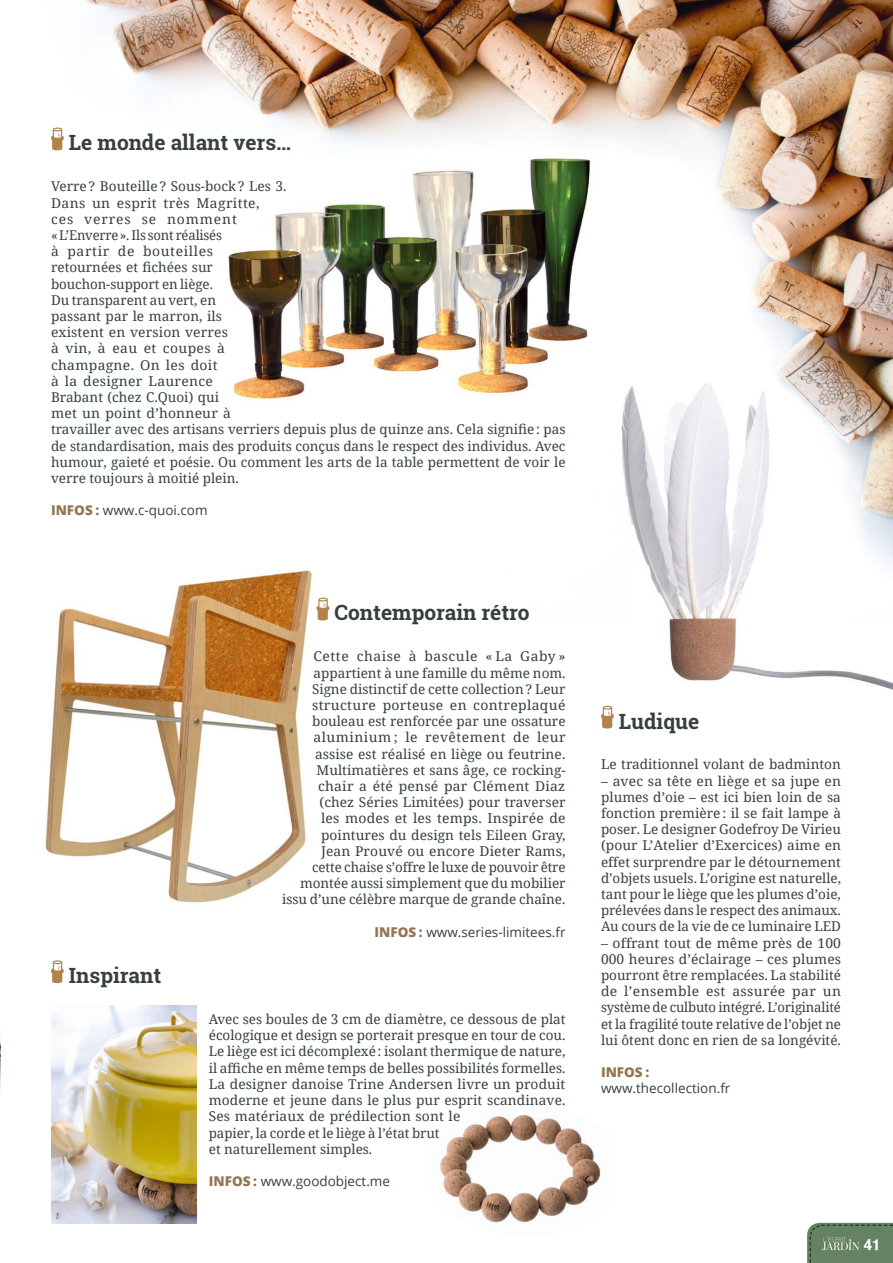
<style>
.page{position:relative;width:893px;height:1263px;background:#fff}
.page>*{position:absolute;margin:0;border:0;box-sizing:border-box;transform-origin:0 0}
.t1{font:700 21px "Roboto Slab";color:#374040}
.t2{font:15px "WCROUGHTRAD Bta";color:#fff}
.t3{font:13.5px/16.2px "Noto Serif";color:#374040;text-align:justify}
.t4{font:13.5px "Open Sans";color:#374040}
.t5{font:800 13.5px "Open Sans";color:#937653}
.s1{font-weight:800;color:#937653}
</style>
<div class="page">
<img style="left:669px;top:621px;width:224px;height:69px">
<img style="left:0;top:1038px;width:1px;height:50px">
<img style="left:44px;top:621px;width:264px;height:282px">
<img style="left:54px;top:0;width:839px;height:621px">
<img style="left:225px;top:154px;width:376px;height:248px">
<img style="left:436px;top:1114px;width:165px;height:109px">
<img style="left:51px;top:1006px;width:145px;height:217px">
<svg style="left:317px;top:598px;width:12px;height:22px"></svg>
<svg style="left:601px;top:706px;width:13px;height:22px"></svg>
<svg style="left:51px;top:960px;width:13px;height:23px"></svg>
<svg style="left:51px;top:128px;width:13px;height:22px"></svg>
<svg style="left:807px;top:1223px;width:86px;height:40px;background:#698466"></svg>
<h1 class="t1" style="left:69px;top:128px;width:224px">Le monde allant vers…</h1>
<p class="t3" style="left:51px;top:178px;width:516px;text-align:left">Verre? Bouteille? Sous-bock? Les 3.<br>Dans un esprit très Magritte,<br>ces verres se nomment<br>«L’Enverre». Ils sont réalisés<br>à partir de bouteilles<br>retournées et fichées sur<br>bouchon-support en liège.<br>Du transparent au vert, en<br>passant par le marron, ils<br>existent en version verres<br>à vin, à eau et coupes à<br>champagne. On les doit<br>à la designer Laurence<br>Brabant (chez C.Quoi) qui<br>met un point d’honneur à<br>travailler avec des artisans verriers depuis plus de quinze ans. Cela signifie : pas de standardisation, mais des produits conçus dans le respect des individus. Avec humour, gaieté et poésie. Ou comment les arts de la table permettent de voir le verre toujours à moitié plein.</p>
<p class="t4" style="left:51px;top:501px;width:158px"><span class="s1">INFOS :</span> www.c-quoi.com</p>
<h1 class="t1" style="left:69px;top:961px;width:94px">Inspirant</h1>
<h1 class="t1" style="left:334px;top:598px;width:197px">Contemporain rétro</h1>
<p class="t3" style="left:282px;top:648px;width:285px;text-align:right">Cette chaise à bascule « La Gaby » appartient à une famille du même nom.<br>Signe distinctif de cette collection? Leur structure porteuse en contreplaqué bouleau est renforcée par une ossature aluminium ; le revêtement de leur assise est réalisé en liège ou feutrine.<br>Multimatières et sans âge, ce rocking&shy;chair a été pensé par Clément Diaz (chez Séries Limitées) pour traverser<br>les modes et les temps. Inspirée de pointures du design tels Eileen Gray,<br>Jean Prouvé ou encore Dieter Rams,<br>cette chaise s’offre le luxe de pouvoir être montée aussi simplement que du mobilier issu d’une célèbre marque de grande chaîne.</p>
<p class="t4" style="left:374px;top:923px;width:193px"><span class="s1">INFOS :</span> www.series-limitees.fr</p>
<p class="t3" style="left:209px;top:1010px;width:358px;text-align:left">Avec ses boules de 3 cm de diamètre, ce dessous de plat écologique et design se porterait presque en tour de cou.<br>Le liège est ici décomplexé: isolant thermique de nature, il affiche en même temps de belles possibilités formelles.<br>La designer danoise Trine Andersen livre un produit moderne et jeune dans le plus pur esprit scandinave.<br>Ses matériaux de prédilection sont le<br>papier, la corde et le liège à l’état brut<br>et naturellement simples.</p>
<p class="t4" style="left:209px;top:1172px;width:183px"><span class="s1">INFOS :</span> www.goodobject.me</p>
<h1 class="t1" style="left:619px;top:706px;width:82px">Ludique</h1>
<p class="t3" style="left:601px;top:756px;width:241px">Le traditionnel volant de badminton</p>
<p class="t3" style="left:601px;top:772px;width:242px">– avec sa tête en liège et sa jupe en plumes d’oie – est ici bien loin de sa fonction première: il se fait lampe à poser. Le designer Godefroy De Virieu (pour L’Atelier d’Exercices) aime en effet surprendre par le détournement d’objets usuels. L’origine est naturelle, tant pour le liège que les plumes d’oie, prélevées dans le respect des animaux.<br>Au cours de la vie de ce luminaire LED</p>
<p class="t3" style="left:601px;top:934px;width:242px">– offrant tout de même près de 100<br>000 heures d’éclairage – ces plumes pourront être remplacées. La stabilité de l’ensemble est assurée par un système de culbuto intégré. L’originalité et la fragilité toute relative de l’objet ne lui ôtent donc en rien de sa longévité.</p>
<p class="t5" style="left:601px;top:1062px;width:50px">INFOS :</p>
<p class="t4" style="left:601px;top:1079px;width:131px">www.thecollection.fr</p>
<p class="t2" style="left:864px;top:1235px;width:18px">41</p>
</div>
